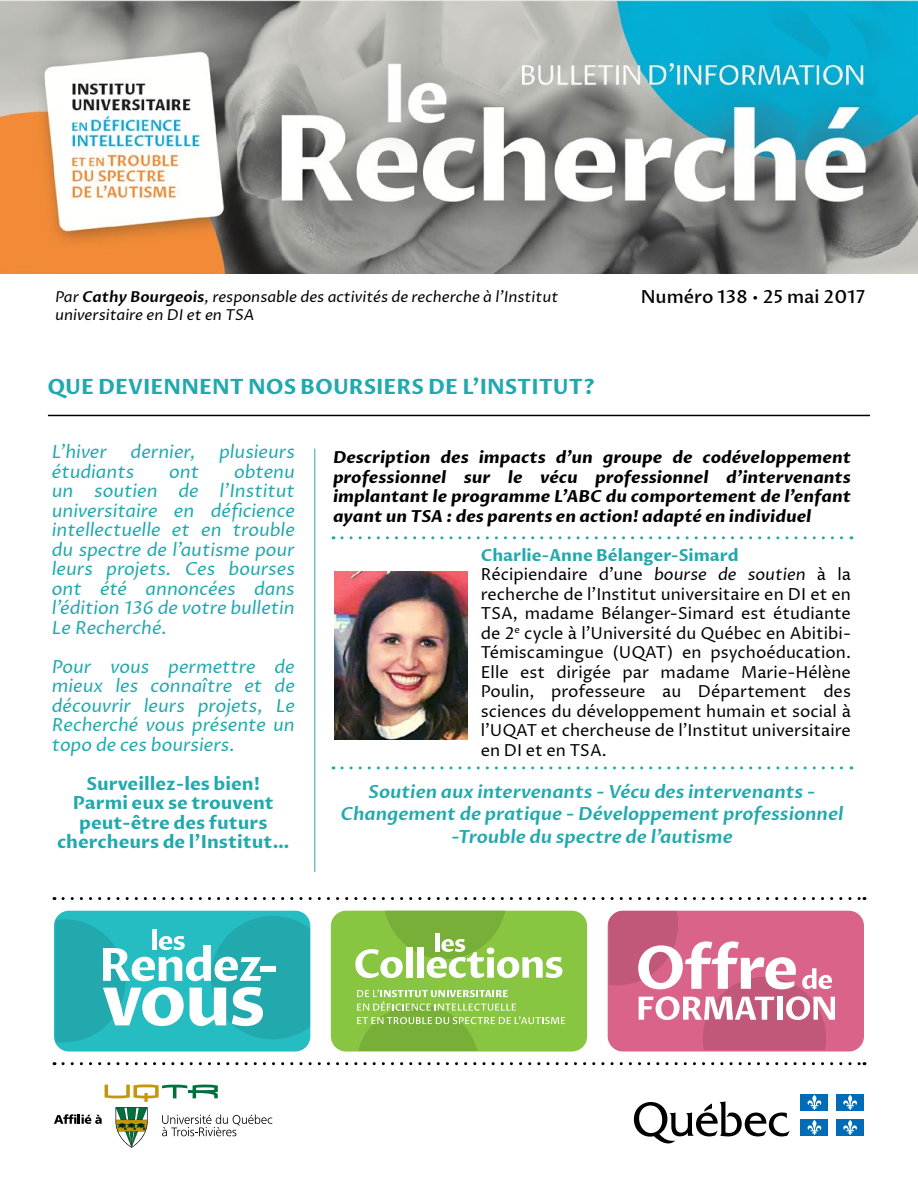
<style>
.page{position:relative;width:918px;height:1188px;background:#fff}
.page>*{position:absolute;margin:0;border:0;box-sizing:border-box;transform-origin:0 0}
.t1{font:700 21px "Proza Libre";color:#21a9ad}
.t2{font:italic 18px/19.5px "Proza Libre";color:#21a9ad;text-align:justify}
.t3{font:italic 600 18px/22.5px "Proza Libre";color:#21a9ad;text-align:center}
.t4{font:700 18px/19.5px "Proza Libre";color:#21a9ad;text-align:center}
.t5{font:500 18px "Proza Libre";color:#000}
.t6{font:16.5px/19.5px "Proza Libre";color:#000}
.t7{font:italic 700 16.5px/19.5px "Proza Libre";color:#000;text-align:justify}
.t8{font:italic 15px "Proza Libre";color:#000}
.s1{font-weight:600}
.s2{font-weight:700;color:#21a9ad}
.s3{font-style:italic}
</style>
<div class="page">
<svg style="left:634px;top:1101px;width:156px;height:43px"></svg>
<div style="left:801px;top:1094px;width:27px;height:17px;background:#006cb7"></div>
<svg style="left:807px;top:1095px;width:15px;height:15px"></svg>
<div style="left:836px;top:1094px;width:28px;height:17px;background:#006cb7"></div>
<svg style="left:843px;top:1095px;width:14px;height:15px"></svg>
<div style="left:801px;top:1119px;width:27px;height:17px;background:#006cb7"></div>
<svg style="left:807px;top:1120px;width:15px;height:15px"></svg>
<div style="left:836px;top:1119px;width:28px;height:17px;background:#006cb7"></div>
<svg style="left:843px;top:1120px;width:14px;height:15px"></svg>
<svg style="left:54px;top:1084px;width:218px;height:64px"></svg>
<div style="left:54px;top:911px;width:256px;height:141px;background:#25bdc2;border-radius:15px"></div>
<svg style="left:55px;top:916px;width:255px;height:127px"></svg>
<div style="left:260px;top:966px;width:15px;height:5px;background:#fff"></div>
<div style="left:331px;top:911px;width:256px;height:141px;background:#88c540;border-radius:15px"></div>
<svg style="left:355px;top:911px;width:207px;height:67px"></svg>
<svg style="left:357px;top:989px;width:208px;height:62px"></svg>
<div style="left:608px;top:911px;width:256px;height:141px;background:#da6489;border-radius:15px"></div>
<svg style="left:609px;top:911px;width:226px;height:139px"></svg>
<svg style="left:63px;top:1062px;width:802px;height:3px"></svg>
<svg style="left:63px;top:897px;width:802px;height:3px"></svg>
<img style="left:0;top:0;width:918px;height:274px">
<hr style="left:48px;top:415px;width:822px;height:1px;background:#000">
<hr style="left:314px;top:449px;width:1px;height:423px;background:#21a9ad">
<svg style="left:342px;top:536px;width:510px;height:3px"></svg>
<svg style="left:342px;top:766px;width:510px;height:3px"></svg>
<img style="left:335px;top:572px;width:132px;height:167px">
<p class="t8" style="left:55px;top:288px;width:505px">Par <span class="s1">Cathy Bourgeois</span>, responsable des activités de recherche à l’Institut</p>
<p class="t5" style="left:641px;top:286px;width:226px">Numéro 138 • 25 mai 2017</p>
<p class="t8" style="left:55px;top:306px;width:201px">universitaire en DI et en TSA</p>
<p class="t1" style="left:47px;top:374px;width:549px">QUE DEVIENNENT NOS BOURSIERS DE L’INSTITUT?</p>
<p class="t2" style="left:52px;top:443px;width:57px">L’hiver</p>
<p class="t2" style="left:131px;top:443px;width:66px">dernier,</p>
<p class="t2" style="left:219px;top:443px;width:77px">plusieurs</p>
<p class="t2" style="left:52px;top:462px;width:84px">étudiants</p>
<p class="t2" style="left:169px;top:462px;width:31px">ont</p>
<p class="t2" style="left:52px;top:462px;width:244px;text-indent:182px">obtenu un soutien de l’Institut universitaire en déficience intellectuelle et en trouble du spectre de l’autisme pour leurs projets. Ces bourses ont été annoncées dans l’édition 136 de votre bulletin Le Recherché.</p>
<p class="t2" style="left:52px;top:657px;width:244px">Pour vous permettre de mieux les connaître et de découvrir leurs projets, Le Recherché vous présente un topo de ces boursiers.</p>
<p class="t4" style="left:57px;top:774px;width:234px">Surveillez-les bien!<br>Parmi eux se trouvent peut-être des futurs chercheurs de l’Institut…</p>
<p class="t7" style="left:333px;top:449px;width:519px">Description des impacts d’un groupe de codéveloppement professionnel sur le vécu professionnel d’intervenants implantant le programme L’ABC du comportement de l’enfant ayant un TSA : des parents en action! adapté en individuel</p>
<p class="t6" style="left:481px;top:546px;width:372px"><span class="s2">Charlie-Anne Bélanger-Simard<br></span>Récipiendaire d’une <span class="s3">bourse de soutien</span> à la recherche de l’Institut universitaire en DI et en TSA, madame Bélanger-Simard est étudiante de 2<sup>e</sup> cycle à l’Université du Québec en Abitibi-Témiscamingue (UQAT) en psychoéducation.<br>Elle est dirigée par madame Marie-Hélène Poulin, professeure au Département des sciences du développement humain et social à l’UQAT et chercheuse de l’Institut universitaire en DI et en TSA.</p>
<p class="t3" style="left:340px;top:781px;width:505px">Soutien aux intervenants - Vécu des intervenants -<br>Changement de pratique - Développement professionnel -Trouble du spectre de l’autisme</p>
</div>
